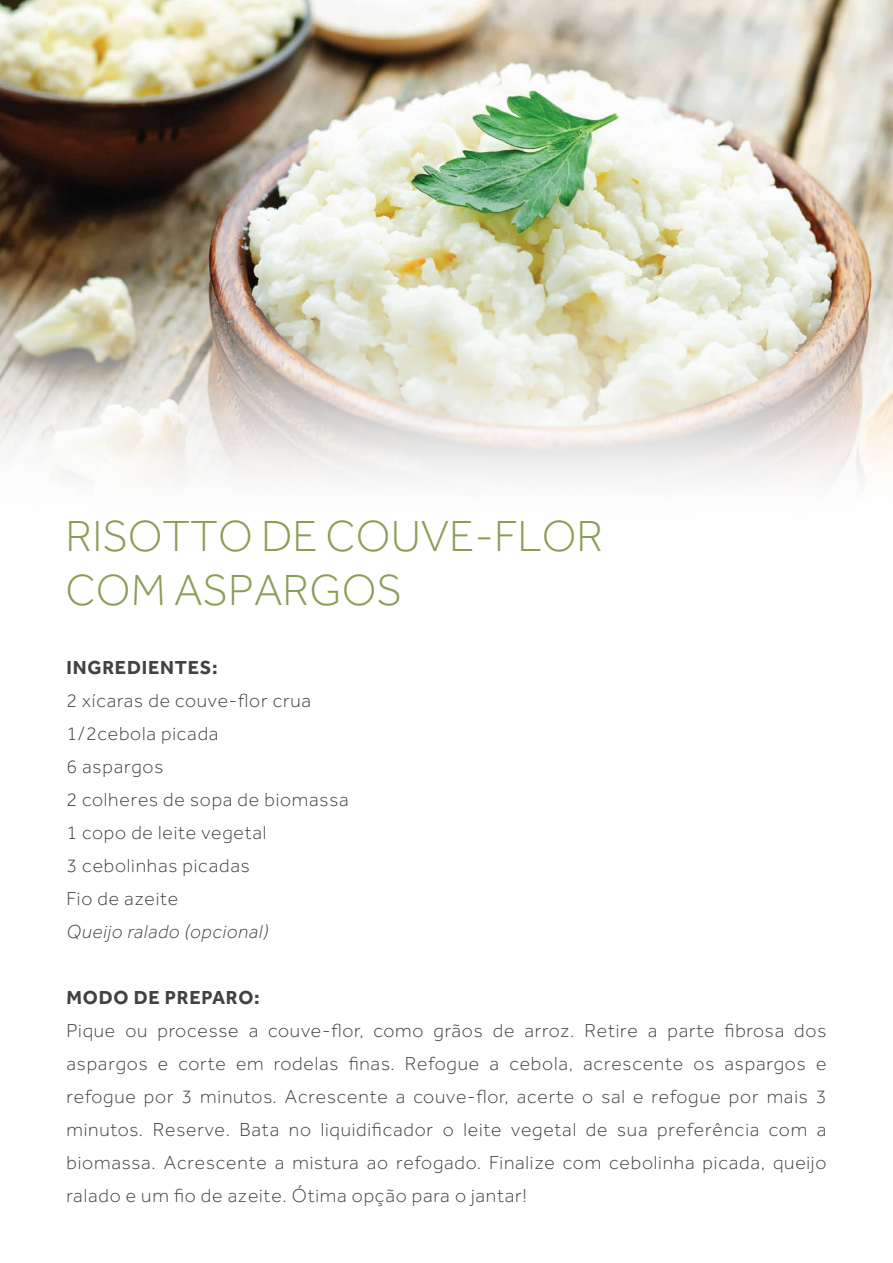
<style>
.page{position:relative;width:893px;height:1263px;background:#fff}
.page>*{position:absolute;margin:0;border:0;box-sizing:border-box;transform-origin:0 0}
.t1{font:300 45px/54px "Effra";color:#899e55}
.t2{font:300 19.5px/33px "Effra";letter-spacing:.04em;color:#424143}
.t3{font:700 19.5px "Effra";letter-spacing:.04em;color:#424143}
.t4{font:italic 300 19.5px "Effra";letter-spacing:.04em;color:#424143}
</style>
<div class="page">
<img style="left:0;top:0;width:893px;height:281px">
<svg style="left:0;top:281px;width:893px;height:199px"></svg>
<h1 class="t1" style="left:66px;top:508px;width:539px">RISOTTO DE COUVE-FLOR<br>COM ASPARGOS</h1>
<p class="t3" style="left:67px;top:655px;width:153px">INGREDIENTES:</p>
<p class="t2" style="left:67px;top:683px;width:284px">2 xícaras de couve-flor crua<br>1/2cebola picada<br>6 aspargos<br>2 colheres de sopa de biomassa<br>1 copo de leite vegetal<br>3 cebolinhas picadas<br>Fio de azeite</p>
<p class="t4" style="left:67px;top:920px;width:203px">Queijo ralado (opcional)</p>
<p class="t3" style="left:67px;top:985px;width:195px">MODO DE PREPARO:</p>
<p class="t2" style="left:67px;top:1013px;width:761px;text-align:justify">Pique ou processe a couve-flor, como grãos de arroz. Retire a parte fibrosa dos aspargos e corte em rodelas finas. Refogue a cebola, acrescente os aspargos e refogue por 3 minutos. Acrescente a couve-flor, acerte o sal e refogue por mais 3 minutos. Reserve. Bata no liquidificador o leite vegetal de sua preferência com a biomassa. Acrescente a mistura ao refogado. Finalize com cebolinha picada, queijo ralado e um fio de azeite. Ótima opção para o jantar!</p>
</div>
